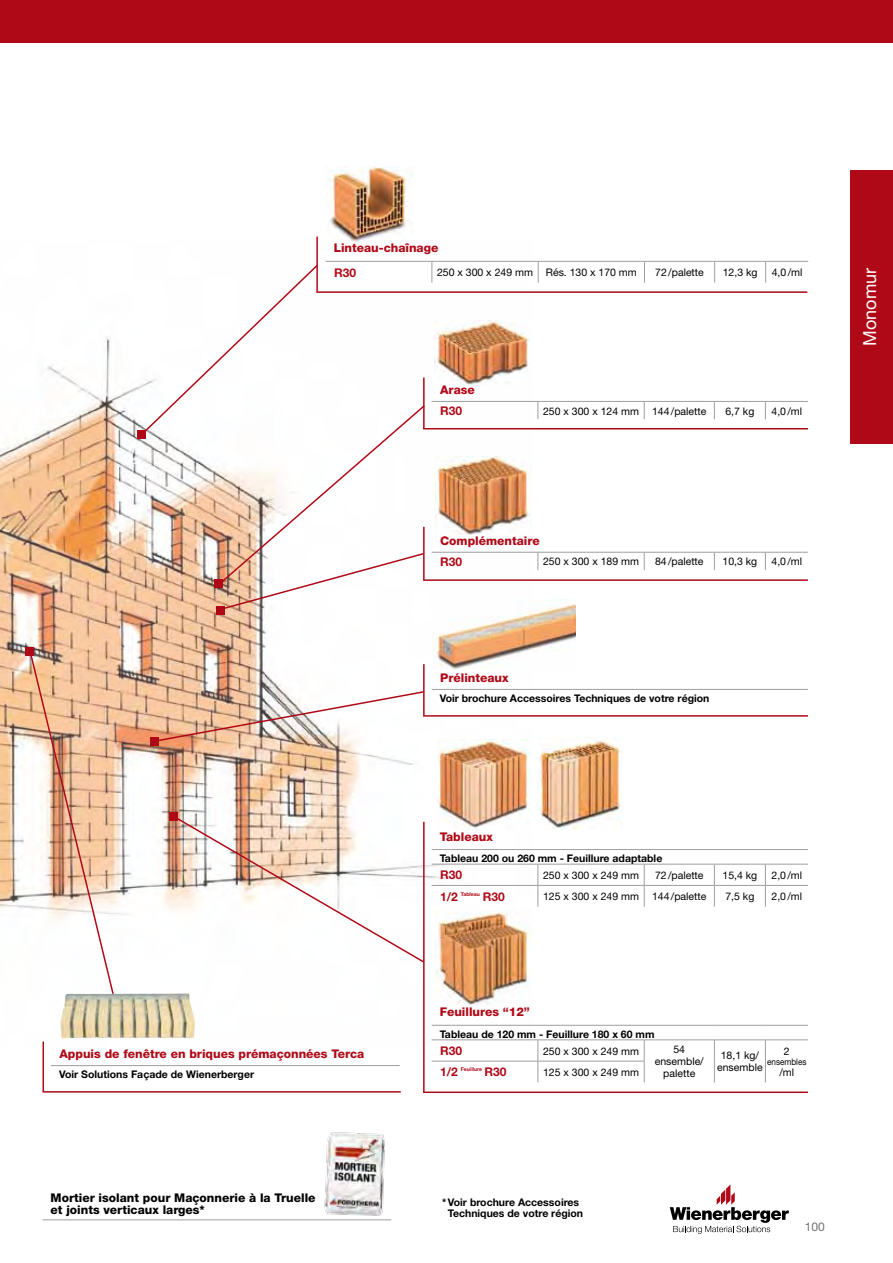
<style>
.page{position:relative;width:893px;height:1263px;background:#fff}
.page>*{position:absolute;margin:0;border:0;box-sizing:border-box;transform-origin:0 0}
.t1{font:18px "Helvetica Neue LT Std";color:#fff}
.t2{font:800 12px "Helvetica Neue";color:#af0917}
.t3{font:800 12px/12px "Helvetica Neue";color:#000}
.t4{font:700 12px "Helvetica Neue";color:#af0917}
.t5{font:12px "Helvetica Neue LT Std";color:#707172}
.t6{font:10.5px/12px "Helvetica Neue";color:#000;text-align:center}
.t7{font:700 10.5px/10.5px "Helvetica Neue";color:#000;text-align:center}
.t8{font:9px "Helvetica Neue";color:#000;scale:.9 1}
.t9{font:700 5.25px "Helvetica Neue";color:#af0917}
</style>
<div class="page">
<div style="left:0;top:0;width:893px;height:43px;background:#af0917"></div>
<svg style="left:670px;top:1184px;width:119px;height:50px"></svg>
<div style="left:850px;top:170px;width:43px;height:273px;background:#af0917"></div>
<img style="left:0;top:241px;width:532px;height:805px">
<svg style="left:171px;top:814px;width:255px;height:150px"></svg>
<img style="left:154px;top:690px;width:271px;height:53px">
<div style="left:26px;top:647px;width:8px;height:8px;background:#af0917"></div>
<svg style="left:28px;top:648px;width:91px;height:365px"></svg>
<div style="left:169px;top:812px;width:9px;height:8px;background:#af0917"></div>
<div style="left:150px;top:737px;width:9px;height:8px;background:#af0917"></div>
<hr style="left:432px;top:689px;width:376px;height:1px;background:#9c9e9f">
<hr style="left:423px;top:664px;width:2px;height:52px;background:#af0917">
<hr style="left:423px;top:715px;width:385px;height:2px;background:#af0917">
<img style="left:432px;top:611px;width:144px;height:60px">
<hr style="left:43px;top:1219px;width:348px;height:1px;background:#9c9e9f">
<img style="left:324px;top:1132px;width:61px;height:84px">
<hr style="left:316px;top:237px;width:2px;height:55px;background:#af0917">
<svg style="left:140px;top:261px;width:668px;height:350px"></svg>
<hr style="left:423px;top:377px;width:2px;height:52px;background:#af0917">
<hr style="left:423px;top:428px;width:385px;height:1px;background:#af0917">
<hr style="left:432px;top:849px;width:106px;height:1px;background:#9c9e9f">
<hr style="left:538px;top:849px;width:106px;height:1px;background:#9c9e9f">
<hr style="left:644px;top:849px;width:70px;height:1px;background:#9c9e9f">
<hr style="left:714px;top:849px;width:51px;height:1px;background:#9c9e9f">
<hr style="left:765px;top:849px;width:43px;height:1px;background:#9c9e9f">
<hr style="left:432px;top:864px;width:106px;height:1px;background:#9c9e9f">
<hr style="left:538px;top:864px;width:106px;height:1px;background:#9c9e9f">
<hr style="left:644px;top:864px;width:70px;height:1px;background:#9c9e9f">
<hr style="left:714px;top:864px;width:51px;height:1px;background:#9c9e9f">
<hr style="left:765px;top:864px;width:43px;height:1px;background:#9c9e9f">
<hr style="left:432px;top:885px;width:106px;height:1px;background:#9c9e9f">
<hr style="left:538px;top:885px;width:106px;height:1px;background:#9c9e9f">
<hr style="left:644px;top:885px;width:70px;height:1px;background:#9c9e9f">
<hr style="left:714px;top:885px;width:51px;height:1px;background:#9c9e9f">
<hr style="left:765px;top:885px;width:43px;height:1px;background:#9c9e9f">
<svg style="left:537px;top:864px;width:1px;height:43px"></svg>
<svg style="left:644px;top:864px;width:1px;height:43px"></svg>
<svg style="left:714px;top:864px;width:1px;height:43px"></svg>
<svg style="left:765px;top:864px;width:1px;height:43px"></svg>
<hr style="left:432px;top:1025px;width:106px;height:1px;background:#9c9e9f">
<hr style="left:538px;top:1025px;width:106px;height:1px;background:#9c9e9f">
<hr style="left:644px;top:1025px;width:70px;height:1px;background:#9c9e9f">
<hr style="left:714px;top:1025px;width:51px;height:1px;background:#9c9e9f">
<hr style="left:765px;top:1025px;width:43px;height:1px;background:#9c9e9f">
<hr style="left:432px;top:1039px;width:106px;height:1px;background:#9c9e9f">
<hr style="left:538px;top:1039px;width:106px;height:1px;background:#9c9e9f">
<hr style="left:644px;top:1039px;width:70px;height:1px;background:#9c9e9f">
<hr style="left:714px;top:1039px;width:51px;height:1px;background:#9c9e9f">
<hr style="left:765px;top:1039px;width:43px;height:1px;background:#9c9e9f">
<hr style="left:432px;top:1061px;width:106px;height:1px;background:#9c9e9f">
<hr style="left:538px;top:1061px;width:107px;height:1px;background:#9c9e9f">
<svg style="left:537px;top:1040px;width:1px;height:42px"></svg>
<svg style="left:644px;top:1040px;width:1px;height:42px"></svg>
<svg style="left:714px;top:1040px;width:1px;height:42px"></svg>
<svg style="left:765px;top:1040px;width:1px;height:42px"></svg>
<hr style="left:423px;top:822px;width:2px;height:270px;background:#af0917">
<hr style="left:423px;top:1091px;width:385px;height:2px;background:#af0917">
<img style="left:435px;top:910px;width:94px;height:94px">
<img style="left:435px;top:456px;width:96px;height:79px">
<img style="left:435px;top:321px;width:94px;height:64px">
<img style="left:326px;top:166px;width:82px;height:75px">
<img style="left:537px;top:740px;width:85px;height:89px">
<img style="left:437px;top:739px;width:92px;height:92px">
<hr style="left:51px;top:1065px;width:349px;height:1px;background:#9c9e9f">
<hr style="left:43px;top:1041px;width:1px;height:51px;background:#af0917">
<hr style="left:43px;top:1091px;width:358px;height:1px;background:#af0917">
<img style="left:60px;top:993px;width:135px;height:45px">
<div style="left:216px;top:606px;width:8px;height:8px;background:#af0917"></div>
<div style="left:137px;top:430px;width:9px;height:9px;background:#af0917"></div>
<div style="left:215px;top:580px;width:8px;height:8px;background:#af0917"></div>
<p class="t2" style="left:334px;top:241px;width:106px">Linteau-chaînage</p>
<p class="t4" style="left:334px;top:265px;width:24px">R30</p>
<p class="t6" style="left:437px;top:266px;width:201px">250 x 300 x 249 mm Rés. 130 x 170 mm</p>
<p class="t6" style="left:655px;top:266px;width:50px">72/palette</p>
<p class="t6" style="left:723px;top:266px;width:36px">12,3 kg</p>
<p class="t6" style="left:772px;top:266px;width:32px">4,0/ml</p>
<p class="t2" style="left:440px;top:382px;width:36px">Arase</p>
<p class="t4" style="left:440px;top:403px;width:24px">R30</p>
<p class="t6" style="left:543px;top:405px;width:165px">250 x 300 x 124 mm 144/palette</p>
<p class="t6" style="left:725px;top:405px;width:30px">6,7 kg</p>
<p class="t6" style="left:771px;top:405px;width:32px">4,0/ml</p>
<p class="t2" style="left:440px;top:533px;width:101px">Complémentaire</p>
<p class="t4" style="left:440px;top:554px;width:24px">R30</p>
<p class="t6" style="left:543px;top:555px;width:97px">250 x 300 x 189 mm</p>
<p class="t6" style="left:655px;top:555px;width:50px">84/palette</p>
<p class="t6" style="left:722px;top:555px;width:36px">10,3 kg</p>
<p class="t6" style="left:771px;top:555px;width:32px">4,0/ml</p>
<p class="t2" style="left:440px;top:670px;width:70px">Prélinteaux</p>
<p class="t7" style="left:440px;top:693px;width:271px">Voir brochure Accessoires Techniques de votre région</p>
<h1 class="t1" style="left:859px;top:346px;width:79px;rotate:-90deg">Monomur</h1>
<p class="t2" style="left:60px;top:1047px;width:306px">Appuis de fenêtre en briques prémaçonnées Terca</p>
<p class="t7" style="left:59px;top:1069px;width:197px">Voir Solutions Façade de Wienerberger</p>
<p class="t2" style="left:440px;top:829px;width:55px">Tableaux</p>
<p class="t7" style="left:440px;top:853px;width:224px">Tableau 200 ou 260 mm - Feuillure adaptable</p>
<p class="t4" style="left:440px;top:868px;width:24px">R30</p>
<p class="t6" style="left:543px;top:869px;width:97px">250 x 300 x 249 mm</p>
<p class="t6" style="left:655px;top:869px;width:50px">72/palette</p>
<p class="t6" style="left:722px;top:869px;width:36px">15,4 kg</p>
<p class="t6" style="left:771px;top:869px;width:32px">2,0/ml</p>
<p class="t4" style="left:440px;top:889px;width:19px">1/2</p>
<p class="t4" style="left:483px;top:889px;width:24px">R30</p>
<p class="t6" style="left:543px;top:890px;width:165px">125 x 300 x 249 mm 144/palette</p>
<p class="t6" style="left:725px;top:890px;width:30px">7,5 kg</p>
<p class="t6" style="left:771px;top:890px;width:32px">2,0/ml</p>
<p class="t9" style="left:461px;top:890px;width:21px">Tableau</p>
<p class="t2" style="left:440px;top:1005px;width:92px">Feuillures “12”</p>
<p class="t7" style="left:440px;top:1028px;width:216px">Tableau de 120 mm - Feuillure 180 x 60 mm</p>
<p class="t4" style="left:440px;top:1043px;width:24px">R30</p>
<p class="t6" style="left:543px;top:1045px;width:97px">250 x 300 x 249 mm</p>
<p class="t6" style="left:655px;top:1043px;width:51px">54 ensemble/ palette</p>
<p class="t6" style="left:717px;top:1049px;width:47px">18,1 kg/ ensemble</p>
<p class="t6" style="left:784px;top:1045px;width:7px">2</p>
<p class="t8" style="left:767px;top:1057px;width:45px">ensembles</p>
<p class="t9" style="left:461px;top:1066px;width:23px">Feuillure</p>
<p class="t4" style="left:440px;top:1065px;width:19px">1/2</p>
<p class="t4" style="left:485px;top:1065px;width:24px">R30</p>
<p class="t6" style="left:543px;top:1066px;width:97px">125 x 300 x 249 mm</p>
<p class="t6" style="left:779px;top:1066px;width:16px">/ml</p>
<p class="t3" style="left:51px;top:1191px;width:266px">Mortier isolant pour Maçonnerie à la Truelle et joints verticaux larges*</p>
<p class="t7" style="left:442px;top:1197px;width:142px">* Voir brochure Accessoires<br>Techniques de votre région</p>
<p class="t5" style="left:805px;top:1220px;width:22px">100</p>
</div>
